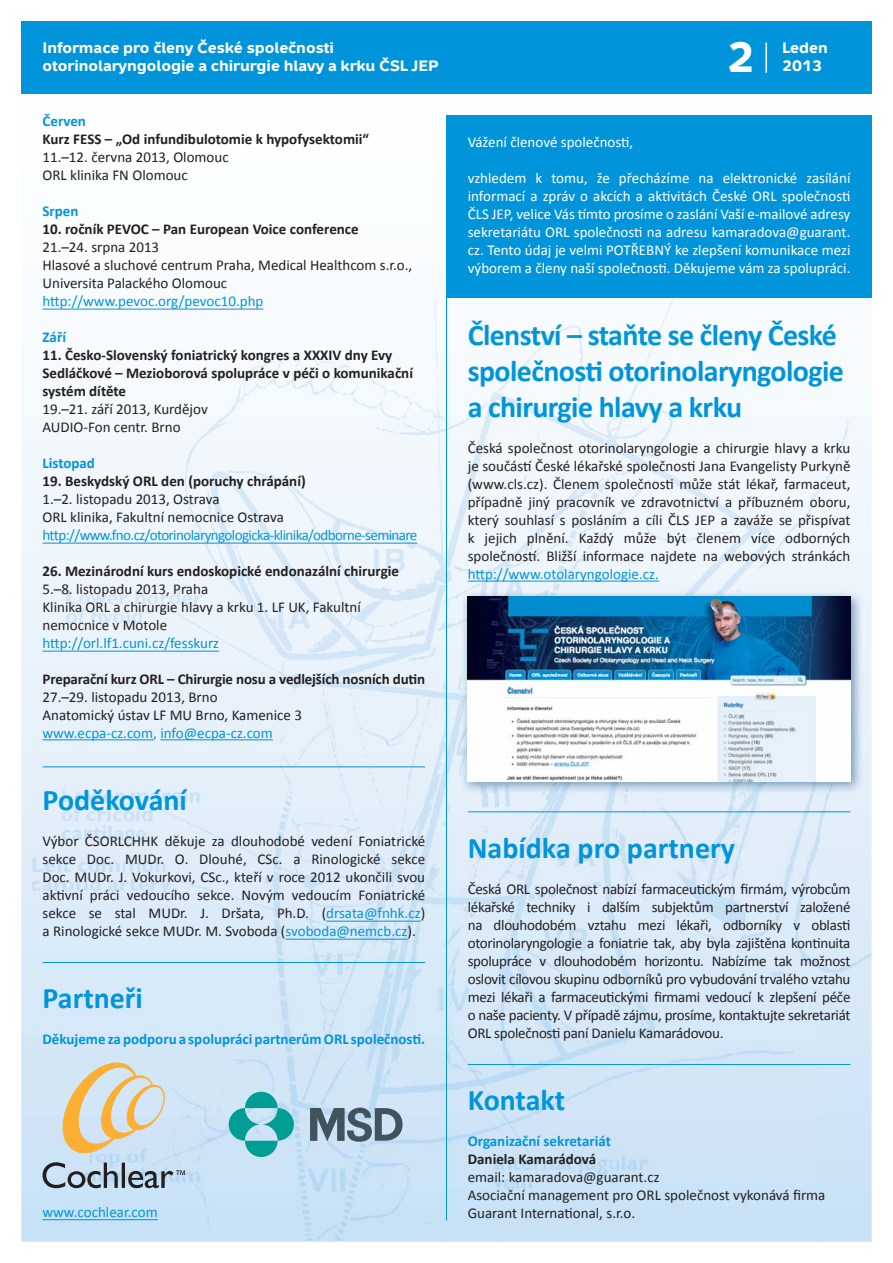
<style>
.page{position:relative;width:893px;height:1263px;background:#fff}
.page>*{position:absolute;margin:0;border:0;box-sizing:border-box;transform-origin:0 0}
.t1{font:700 42px "Metron Text Pro";color:#fff}
.t2{font:700 30px/36px "Calibri";letter-spacing:-.02em;color:#0095da}
.t3{font:700 30px "Calibri";color:#0095da}
.t4{font:15px/18px "Calibri";color:#231f20}
.t5{font:700 15px/18px "Calibri";color:#231f20}
.t6{font:15px/18px "Calibri";color:#fff;text-align:justify}
.t7{font:15px "Calibri";color:#0095da}
.t8{font:700 15px "Calibri";color:#0095da}
.t9{font:700 15px/18px "Metron Text Pro";color:#fff}
.t10{font:15px "Calibri";letter-spacing:-.04em;color:#0095da}
.s1{color:#0095da}
</style>
<div class="page">
<img style="left:21px;top:298px;width:851px;height:314px">
<img style="left:21px;top:612px;width:478px;height:630px">
<img style="left:819px;top:612px;width:53px;height:630px">
<img style="left:499px;top:793px;width:320px;height:449px">
<div style="left:21px;top:21px;width:851px;height:73px;background:#0095da"></div>
<hr style="left:765px;top:43px;width:2px;height:30px;background:#fff">
<hr style="left:43px;top:309px;width:220px;height:1px;background:#0095da">
<hr style="left:43px;top:543px;width:374px;height:1px;background:#0095da">
<hr style="left:43px;top:651px;width:176px;height:1px;background:#0095da">
<hr style="left:43px;top:739px;width:110px;height:1px;background:#0095da">
<hr style="left:160px;top:739px;width:113px;height:1px;background:#0095da">
<hr style="left:326px;top:921px;width:95px;height:1px;background:#0095da">
<hr style="left:286px;top:939px;width:122px;height:1px;background:#0095da">
<hr style="left:43px;top:1219px;width:115px;height:1px;background:#0095da">
<svg style="left:43px;top:1056px;width:142px;height:132px"></svg>
<svg style="left:245px;top:1092px;width:33px;height:16px"></svg>
<svg style="left:245px;top:1141px;width:33px;height:16px"></svg>
<svg style="left:229px;top:1108px;width:31px;height:33px"></svg>
<svg style="left:263px;top:1108px;width:31px;height:33px"></svg>
<svg style="left:310px;top:1107px;width:93px;height:35px"></svg>
<hr style="left:446px;top:115px;width:1px;height:1105px;background:#0095da">
<div style="left:446px;top:115px;width:426px;height:183px;background:#0095da"></div>
<hr style="left:468px;top:581px;width:191px;height:1px;background:#0095da">
<img style="left:461px;top:590px;width:402px;height:203px">
<img style="left:468px;top:597px;width:382px;height:184px">
<hr style="left:468px;top:1064px;width:382px;height:1px;background:#0095da">
<hr style="left:468px;top:811px;width:382px;height:1px;background:#0095da">
<hr style="left:43px;top:962px;width:382px;height:1px;background:#0095da">
<hr style="left:43px;top:766px;width:382px;height:1px;background:#0095da">
<p class="t9" style="left:43px;top:40px;width:398px">Informace pro členy České společnosti otorinolaryngologie a chirurgie hlavy a krku ČSL JEP</p>
<p class="t9" style="left:782px;top:40px;width:47px">Leden</p>
<h1 class="t1" style="left:727px;top:42px;width:30px">2</h1>
<p class="t9" style="left:782px;top:58px;width:42px">2013</p>
<p class="t8" style="left:43px;top:115px;width:45px">Červen</p>
<p class="t5" style="left:43px;top:131px;width:328px">Kurz FESS – „Od infundibulotomie k hypofysektomii“</p>
<p class="t4" style="left:43px;top:149px;width:188px">11.–12. června 2013, Olomouc<br>ORL klinika FN Olomouc</p>
<p class="t8" style="left:43px;top:205px;width:38px">Srpen</p>
<p class="t5" style="left:43px;top:221px;width:318px">10. ročník PEVOC – Pan European Voice conference</p>
<p class="t4" style="left:43px;top:239px;width:371px">21.–24. srpna 2013<br>Hlasové a sluchové centrum Praha, Medical Healthcom s.r.o.,<br>Universita Palackého Olomouc</p>
<p class="t7" style="left:43px;top:295px;width:222px">http://www.pevoc.org/pevoc10.php</p>
<p class="t8" style="left:43px;top:331px;width:25px">Září</p>
<p class="t5" style="left:43px;top:347px;width:372px">11. Česko-Slovenský foniatrický kongres a XXXIV dny Evy<br>Sedláčkové – Mezioborová spolupráce v péči o komunikační systém dítěte</p>
<p class="t4" style="left:43px;top:401px;width:167px">19.–21. září 2013, Kurdějov<br>AUDIO-Fon centr. Brno</p>
<p class="t8" style="left:43px;top:457px;width:54px">Listopad</p>
<p class="t5" style="left:43px;top:473px;width:265px">19. Beskydský ORL den (poruchy chrápání)</p>
<p class="t4" style="left:43px;top:491px;width:243px">1.–2. listopadu 2013, Ostrava<br>ORL klinika, Fakultní nemocnice Ostrava</p>
<p class="t10" style="left:43px;top:529px;width:376px">http://www.fno.cz/otorinolaryngologicka-klinika/odborne-seminare</p>
<p class="t5" style="left:43px;top:563px;width:358px">26. Mezinárodní kurs endoskopické endonazální chirurgie</p>
<p class="t4" style="left:43px;top:581px;width:320px">5.–8. listopadu 2013, Praha<br>Klinika ORL a chirurgie hlavy a krku 1. LF UK, Fakultní nemocnice v Motole</p>
<p class="t7" style="left:43px;top:637px;width:178px">http://orl.lf1.cuni.cz/fesskurz</p>
<p class="t5" style="left:43px;top:671px;width:384px">Preparační kurz ORL – Chirurgie nosu a vedlejších nosních dutin</p>
<p class="t4" style="left:43px;top:689px;width:261px">27.–29. listopadu 2013, Brno<br>Anatomický ústav LF MU Brno, Kamenice 3</p>
<p class="t7" style="left:43px;top:727px;width:232px">www.ecpa-cz.com, info@ecpa-cz.com</p>
<h2 class="t3" style="left:43px;top:788px;width:146px">Poděkování</h2>
<p class="t4" style="left:43px;top:833px;width:384px;text-align:justify">Výbor ČSORLCHHK děkuje za dlouhodobé vedení Foniatrické sekce Doc. MUDr. O. Dlouhé, CSc. a Rinologické sekce Doc. MUDr. J. Vokurkovi, CSc., kteří v roce 2012 ukončili svou aktivní práci vedoucího sekce. Novým vedoucím Foniatrické sekce se stal MUDr. J. Dršata, Ph.D. (<span class="s1">drsata@fnhk.cz</span>) a Rinologické sekce MUDr. M. Svoboda (<span class="s1">svoboda@nemcb.cz</span>).</p>
<h2 class="t3" style="left:43px;top:986px;width:102px">Partneři</h2>
<p class="t8" style="left:43px;top:1033px;width:384px">Děkujeme za podporu a spolupráci partnerům ORL společnosti.</p>
<p class="t7" style="left:43px;top:1205px;width:117px">www.cochlear.com</p>
<p class="t6" style="left:468px;top:135px;width:167px">Vážení členové společnosti,</p>
<p class="t6" style="left:468px;top:171px;width:384px">vzhledem k tomu, že přecházíme na elektronické zasílání informací a zpráv o akcích a aktivitách České ORL společnosti ČLS JEP, velice Vás tímto prosíme o zaslání Vaší e-mailové adresy sekretariátu ORL společnosti na adresu kamaradova@guarant. cz. Tento údaj je velmi POTŘEBNÝ ke zlepšení komunikace mezi výborem a členy naší společnosti. Děkujeme vám za spolupráci.</p>
<h2 class="t2" style="left:468px;top:320px;width:378px">Členství – staňte se členy České společnosti otorinolaryngologie a chirurgie hlavy a krku</h2>
<p class="t4" style="left:468px;top:441px;width:384px;text-align:justify">Česká společnost otorinolaryngologie a chirurgie hlavy a krku je součástí České lékařské společnosti Jana Evangelisty Purkyně (www.cls.cz). Členem společnosti může stát lékař, farmaceut, případně jiný pracovník ve zdravotnictví a příbuzném oboru, který souhlasí s posláním a cíli ČLS JEP a zaváže se přispívat k jejich plnění. Každý může být členem více odborných společností. Bližší informace najdete na webových stránkách</p>
<p class="t7" style="left:468px;top:568px;width:193px">http://www.otolaryngologie.cz.</p>
<h2 class="t3" style="left:468px;top:836px;width:269px">Nabídka pro partnery</h2>
<p class="t4" style="left:468px;top:882px;width:384px;text-align:justify">Česká ORL společnost nabízí farmaceutickým firmám, výrobcům lékařské techniky i dalším subjektům partnerství založené na dlouhodobém vztahu mezi lékaři, odborníky v oblasti otorinolaryngologie a foniatrie tak, aby byla zajištěna kontinuita spolupráce v dlouhodobém horizontu. Nabízíme tak možnost oslovit cílovou skupinu odborníků pro vybudování trvalého vztahu mezi lékaři a farmaceutickými firmami vedoucí k zlepšení péče o naše pacienty. V případě zájmu, prosíme, kontaktujte sekretariát ORL společnosti paní Danielu Kamarádovou.</p>
<h2 class="t2" style="left:468px;top:1085px;width:99px">Kontakt</h2>
<p class="t8" style="left:468px;top:1135px;width:145px">Organizační sekretariát</p>
<p class="t5" style="left:468px;top:1152px;width:130px">Daniela Kamarádová</p>
<p class="t4" style="left:468px;top:1170px;width:359px">email: kamaradova@guarant.cz<br>Asociační management pro ORL společnost vykonává firma<br>Guarant International, s.r.o.</p>
</div>
